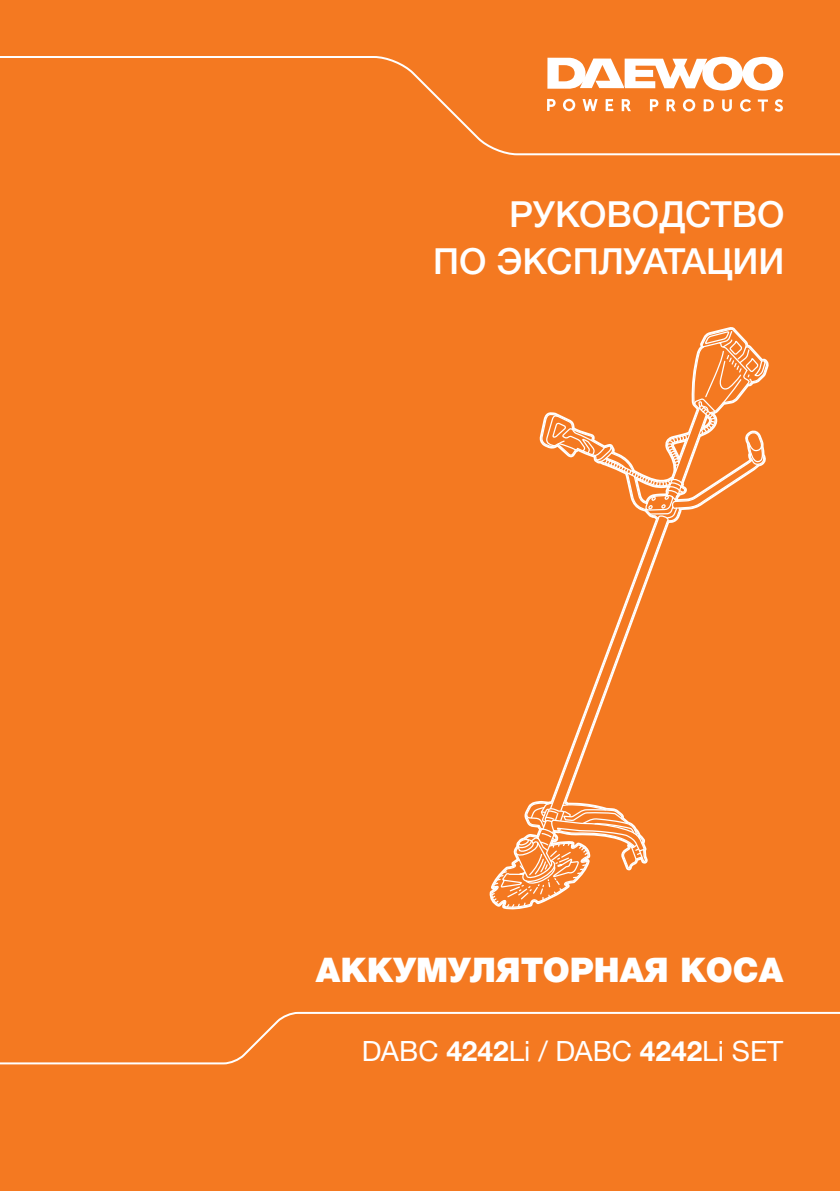
<style>
.page{position:relative;width:840px;height:1191px;background:#fff}
.page>*{position:absolute;margin:0;border:0;box-sizing:border-box;transform-origin:0 0}
.Основной_текст{font:500 36px "Helvetica Neue LTW1 G";color:#fff}
.Основной_текст-2{font:900 34px "Helvetica Neue LTW1 G";color:#fff}
.Основной_текст-3{font:28px "Helvetica Neue LTW1 G";color:#fff}
.s1{font-weight:700}
</style>
<div class="page">
<div style="left:0;top:0;width:839px;height:1191px;background:#f47921"></div>
<svg style="left:0;top:56px;width:839px;height:100px"></svg>
<svg style="left:0;top:1011px;width:839px;height:54px"></svg>
<svg style="left:547px;top:57px;width:235px;height:34px"></svg>
<svg style="left:546px;top:99px;width:9px;height:12px"></svg>
<svg style="left:562px;top:99px;width:13px;height:12px"></svg>
<svg style="left:582px;top:99px;width:15px;height:12px"></svg>
<svg style="left:605px;top:99px;width:8px;height:12px"></svg>
<svg style="left:621px;top:99px;width:9px;height:12px"></svg>
<svg style="left:649px;top:99px;width:9px;height:12px"></svg>
<svg style="left:666px;top:99px;width:9px;height:12px"></svg>
<svg style="left:682px;top:99px;width:13px;height:12px"></svg>
<svg style="left:703px;top:99px;width:10px;height:12px"></svg>
<svg style="left:721px;top:99px;width:10px;height:13px"></svg>
<svg style="left:739px;top:99px;width:11px;height:13px"></svg>
<svg style="left:757px;top:99px;width:10px;height:12px"></svg>
<svg style="left:774px;top:99px;width:8px;height:13px"></svg>
<svg style="left:490px;top:327px;width:276px;height:581px"></svg>
<p class="Основной_текст" style="left:509px;top:193px;width:277px">РУКОВОДСТВО</p>
<p class="Основной_текст" style="left:433px;top:239px;width:353px">ПО ЭКСПЛУАТАЦИИ</p>
<p class="Основной_текст-2" style="left:316px;top:949px;width:468px">АККУМУЛЯТОРНАЯ КОСА</p>
<p class="Основной_текст-3" style="left:362px;top:1033px;width:422px">DABC <span class="s1">4242</span>Li / DABC <span class="s1">4242</span>Li SET</p>
</div>
